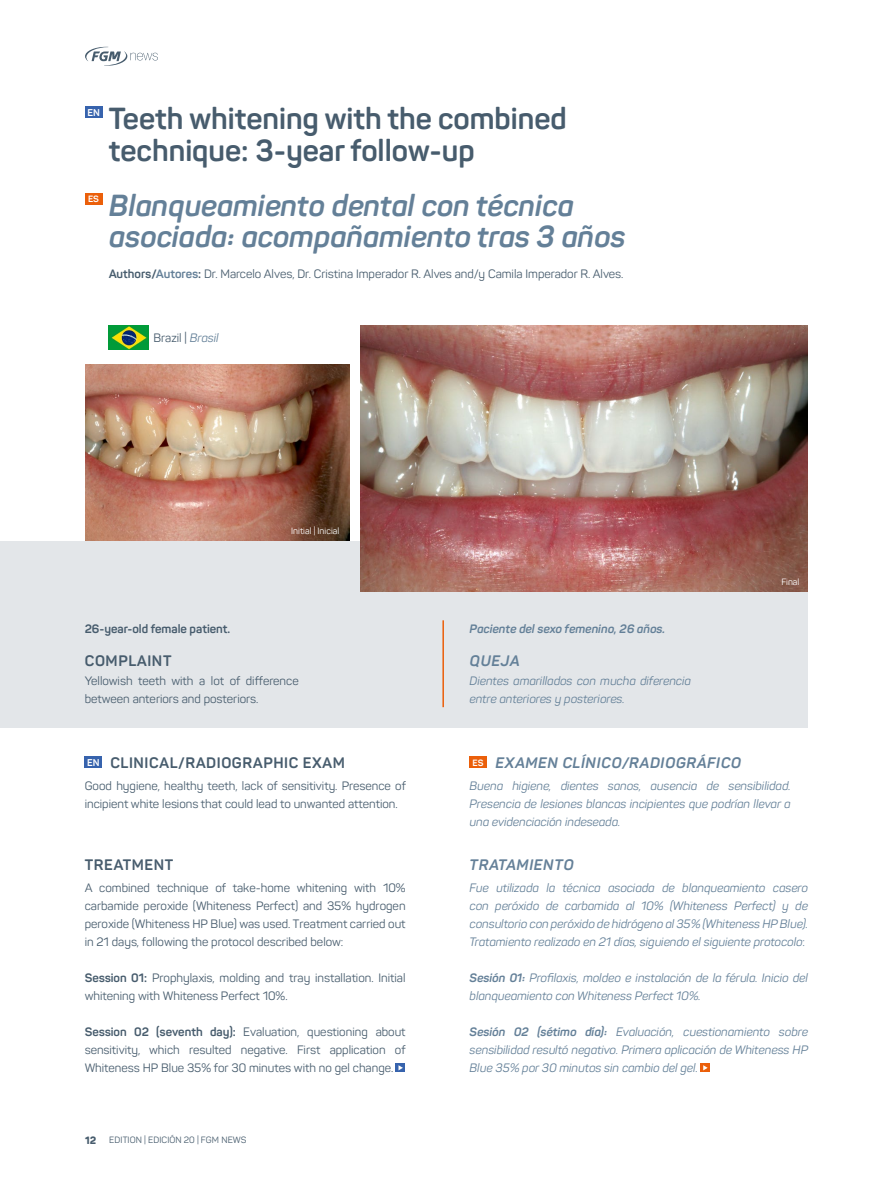
<style>
.page{position:relative;width:893px;height:1183px;background:#fff}
.page>*{position:absolute;margin:0;border:0;box-sizing:border-box;transform-origin:0 0}
.t1{font:italic 700 30px/31.5px "Panton";color:#648098}
.t2{font:700 30px/31.5px "Panton";color:#475c6d}
.t3{font:700 15px "Panton";letter-spacing:.04em;color:#475c6d}
.t4{font:italic 700 15px "Panton";letter-spacing:.04em;color:#648098}
.t5{font:12px/18px "Panton";color:#475c6d}
.t6{font:italic 12px/18px "Panton";color:#648098;text-align:justify}
.t7{font:italic 700 12px "Panton";color:#648098}
.t8{font:700 12px "Panton";color:#475c6d}
.t9{font:800 10.5px "Panton";color:#475c6d}
.t10{font:700 9.75px "Panton";color:#fff}
.t11{font:9px "Panton";letter-spacing:.01em;color:#475c6d}
.t12{font:9px "Panton";color:#fff}
.t13{font:700 9px "Panton";color:#fff}
.s1{font-weight:700}
.s2{font-weight:700;color:#648098}
.s3{font-style:italic;color:#648098}
.s4{font-style:normal}
</style>
<div class="page">
<svg style="left:85px;top:47px;width:73px;height:19px"></svg>
<div style="left:0;top:540px;width:808px;height:187px;background:#e3e6e9"></div>
<div style="left:85px;top:193px;width:17px;height:11px;background:#eb5f0a"></div>
<img style="left:361px;top:325px;width:447px;height:266px">
<img style="left:85px;top:364px;width:265px;height:176px">
<img style="left:109px;top:325px;width:39px;height:24px">
<div style="left:85px;top:106px;width:17px;height:12px;background:#3763ad"></div>
<div style="left:470px;top:756px;width:17px;height:11px;background:#eb5f0a"></div>
<div style="left:85px;top:756px;width:17px;height:11px;background:#3763ad"></div>
<div style="left:396px;top:1063px;width:9px;height:8px;background:#3763ad"></div>
<svg style="left:398px;top:1065px;width:5px;height:5px"></svg>
<div style="left:700px;top:1063px;width:10px;height:8px;background:#eb5f0a"></div>
<svg style="left:703px;top:1065px;width:5px;height:5px"></svg>
<hr style="left:442px;top:620px;width:2px;height:87px;background:#eb5f0a">
<p class="t10" style="left:88px;top:106px;width:14px">EN</p>
<p class="t13" style="left:88px;top:193px;width:12px">ES</p>
<h1 class="t2" style="left:109px;top:103px;width:459px">Teeth whitening with the combined technique: 3-year follow-up</h1>
<h1 class="t1" style="left:109px;top:189px;width:518px">Blanqueamiento dental con técnica asociada: acompañamiento tras 3 años</h1>
<p class="t5" style="left:109px;top:265px;width:516px"><span class="s1">Authors/</span><span class="s2">Autores</span><span class="s1">:</span> Dr. Marcelo Alves, Dr. Cristina Imperador R. Alves and/y Camila Imperador R. Alves.</p>
<p class="t5" style="left:154px;top:328px;width:66px">Brazil | <span class="s3">Brasil</span></p>
<p class="t12" style="left:291px;top:524px;width:49px">Initial | Inicial</p>
<p class="t8" style="left:85px;top:621px;width:147px">26-year-old female patient.</p>
<p class="t7" style="left:470px;top:621px;width:197px">Paciente del sexo femenino, 26 años.</p>
<p class="t5" style="left:85px;top:671px;width:215px">Yellowish teeth with a lot of difference between anteriors and posteriors.</p>
<p class="t6" style="left:470px;top:671px;width:223px">Dientes amarillados con mucha diferencia entre anteriores y posteriores.</p>
<p class="t3" style="left:85px;top:651px;width:88px">COMPLAINT</p>
<p class="t4" style="left:470px;top:651px;width:52px">QUEJA</p>
<p class="t12" style="left:781px;top:576px;width:20px">Final</p>
<p class="t3" style="left:110px;top:753px;width:236px">CLINICAL/RADIOGRAPHIC EXAM</p>
<p class="t4" style="left:496px;top:753px;width:247px">EXAMEN CLÍNICO/RADIOGRÁFICO</p>
<p class="t5" style="left:85px;top:776px;width:323px">Good hygiene, healthy teeth, lack of sensitivity. Presence of incipient white lesions that could lead to unwanted attention.</p>
<p class="t6" style="left:470px;top:776px;width:323px">Buena higiene, dientes sanos, ausencia de sensibilidad.<br>Presencia de lesiones blancas incipientes que podrían llevar a una evidenciación indeseada.</p>
<p class="t3" style="left:85px;top:854px;width:90px">TREATMENT</p>
<p class="t4" style="left:470px;top:854px;width:105px">TRATAMIENTO</p>
<p class="t5" style="left:85px;top:878px;width:322px;text-align:justify">A combined technique of take-home whitening with 10% carbamide peroxide (Whiteness Perfect) and 35% hydrogen peroxide (Whiteness HP Blue) was used. Treatment carried out in 21 days, following the protocol described below:</p>
<p class="t5" style="left:85px;top:968px;width:322px"><span class="s1">Session 01:</span> Prophylaxis, molding and tray installation. Initial whitening with Whiteness Perfect 10%.</p>
<p class="t5" style="left:85px;top:1022px;width:322px;text-align:justify"><span class="s1">Session 02 (seventh day):</span> Evaluation, questioning about sensitivity, which resulted negative. First application of Whiteness HP Blue 35% for 30 minutes with no gel change.</p>
<p class="t10" style="left:87px;top:756px;width:14px">EN</p>
<p class="t13" style="left:472px;top:756px;width:12px">ES</p>
<p class="t6" style="left:470px;top:878px;width:340px">Fue utilizada la técnica asociada de blanqueamiento casero con peróxido de carbamida al 10% (Whiteness Perfect) y de consultorio con peróxido de hidrógeno al 35% (Whiteness HP Blue).<br>Tratamiento realizado en 21 días, siguiendo el siguiente protocolo<span class="s4">:</span></p>
<p class="t6" style="left:470px;top:968px;width:340px"><span class="s1">Sesión 01:</span> Profilaxis, moldeo e instalación de la férula. Inicio del blanqueamiento con Whiteness Perfect 10%.</p>
<p class="t6" style="left:470px;top:1022px;width:340px"><span class="s1">Sesión 02 (sétimo día):</span> Evaluación, cuestionamiento sobre sensibilidad resultó negativo. Primera aplicación de Whiteness HP Blue 35% por 30 minutos sin cambio del gel.</p>
<p class="t9" style="left:85px;top:1133px;width:12px">12</p>
<p class="t11" style="left:109px;top:1133px;width:139px">EDITION | EDICIÓN 20 | FGM NEWS</p>
</div>
